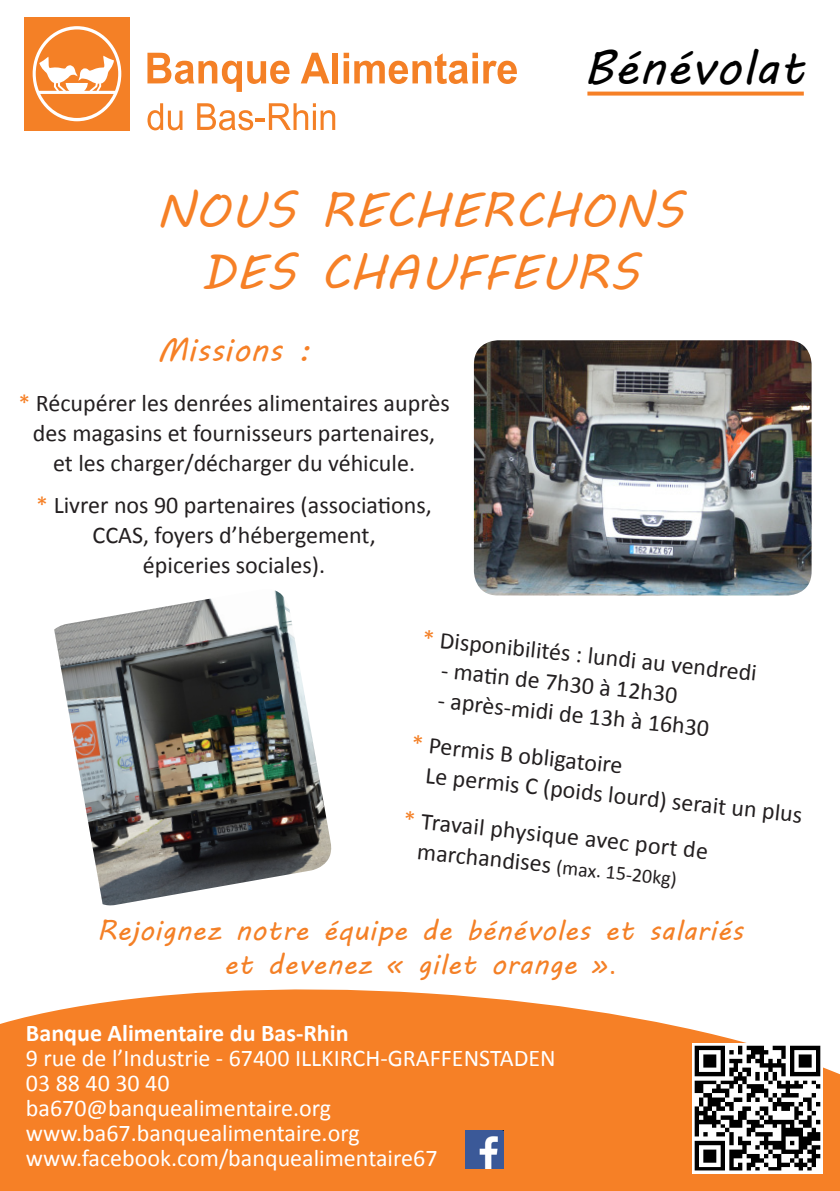
<style>
.page{position:relative;width:840px;height:1191px;background:#fff}
.page>*{position:absolute;margin:0;border:0;box-sizing:border-box;transform-origin:0 0}
.t1{font:48px "MV Boli";letter-spacing:.02em;color:#f68026}
.t2{font:48px "MV Boli";letter-spacing:.02em;color:#000}
.t3{font:32px "MV Boli";letter-spacing:.02em;color:#f68026}
.t4{font:28px "MV Boli";letter-spacing:.02em;color:#f48026}
.t5{font:24px/30px "Calibri";color:#231f20;text-align:center}
.t6{font:24px "Calibri";color:#fff}
.t7{font:700 24px "Calibri";color:#fff}
.t8{font:20px "Calibri";color:#231f20}
.s1{color:#f68026}
.s2{color:#f48026}
.s3{color:#fff}
.s4{font-size:24px}
.s5{font-family:"Calibri"}
</style>
<div class="page">
<svg style="left:0;top:989px;width:839px;height:202px;background:#f68e3e"></svg>
<div style="left:24px;top:17px;width:106px;height:113px;background:#f48026"></div>
<svg style="left:147px;top:53px;width:142px;height:39px"></svg>
<svg style="left:301px;top:53px;width:28px;height:30px"></svg>
<div style="left:332px;top:53px;width:6px;height:30px;background:#f48026"></div>
<svg style="left:343px;top:53px;width:134px;height:31px"></svg>
<div style="left:472px;top:61px;width:5px;height:22px;background:#f48026"></div>
<svg style="left:483px;top:61px;width:33px;height:23px"></svg>
<svg style="left:33px;top:26px;width:88px;height:95px"></svg>
<svg style="left:147px;top:103px;width:35px;height:27px"></svg>
<svg style="left:197px;top:103px;width:138px;height:27px"></svg>
<img style="left:465px;top:1131px;width:38px;height:37px">
<img style="left:54px;top:590px;width:278px;height:316px">
<img style="left:473px;top:340px;width:338px;height:255px">
<svg style="left:587px;top:92px;width:216px;height:4px"></svg>
<img style="left:692px;top:1043px;width:130px;height:131px">
<p class="t2" style="left:584px;top:35px;width:222px">Bénévolat</p>
<p class="t1" style="left:156px;top:178px;width:528px">NOUS RECHERCHONS</p>
<p class="t1" style="left:201px;top:240px;width:438px">DES CHAUFFEURS</p>
<p class="t3" style="left:157px;top:328px;width:155px">Missions :</p>
<p class="t5" style="left:18px;top:388px;width:432px"><span class="s1">*</span> Récupérer les denrées alimentaires auprès des magasins et fournisseurs partenaires,</p>
<p class="t5" style="left:53px;top:448px;width:363px">et les charger/décharger du véhicule.</p>
<p class="t5" style="left:36px;top:490px;width:397px"><span class="s1">*</span> Livrer nos 90 partenaires (associations,<br>CCAS, foyers d’hébergement,</p>
<p class="t5" style="left:143px;top:550px;width:184px">épiceries sociales).</p>
<p class="t5" style="left:424px;top:623px;width:337px;rotate:6deg"><span class="s2">*</span> Disponibilités : lundi au vendredi</p>
<p class="t5" style="left:442px;top:655px;width:239px;rotate:6deg">- mati n de 7h30 à 12h30</p>
<p class="t5" style="left:439px;top:685px;width:274px;rotate:6deg">- après-midi de 13h à 16h30</p>
<p class="t5" style="left:413px;top:728px;width:213px;rotate:6deg"><span class="s2">*</span> Permis B obligatoire</p>
<p class="t5" style="left:410px;top:758px;width:397px;rotate:6deg"><span class="s3">*</span> Le permis C (poids lourd) serait un plus</p>
<p class="t5" style="left:405px;top:804px;width:307px;rotate:6deg"><span class="s2">*</span> Travail physique avec port de</p>
<p class="t8" style="left:418px;top:839px;width:262px;rotate:6deg"><span class="s4">marchandises</span> (max. 15-20kg)</p>
<p class="t4" style="left:97px;top:911px;width:647px">Rejoignez notre équipe de bénévoles et salariés</p>
<p class="t4" style="left:224px;top:945px;width:393px">et devenez « gilet orange »<span class="s5">.</span></p>
<p class="t7" style="left:26px;top:1017px;width:324px">Banque Alimentaire du Bas-Rhin</p>
<p class="t6" style="left:26px;top:1042px;width:531px">9 rue de l’Industrie - 67400 ILLKIRCH-GRAFFENSTADEN</p>
<p class="t6" style="left:26px;top:1067px;width:145px">03 88 40 30 40</p>
<p class="t6" style="left:26px;top:1092px;width:306px">ba670@banquealimentaire.org</p>
<p class="t6" style="left:26px;top:1117px;width:335px">www.ba67.banquealimentaire.org</p>
<p class="t6" style="left:26px;top:1142px;width:413px">www.facebook.com/banquealimentaire67</p>
</div>
